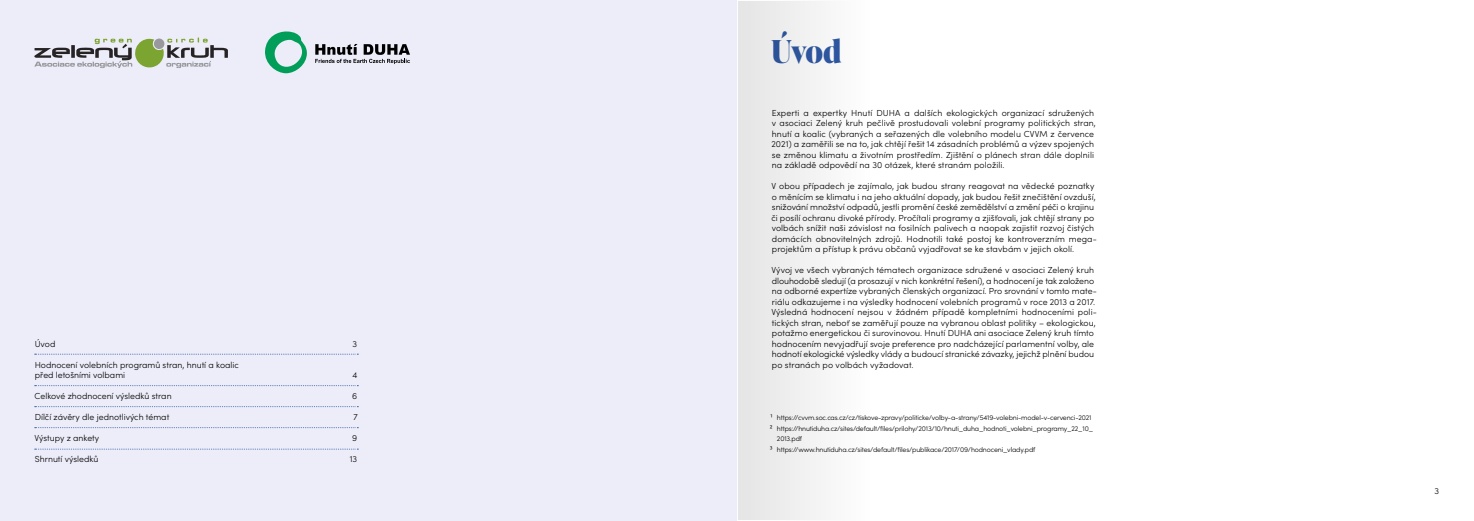
<style>
.page{position:relative;width:1474px;height:521px;background:#fff}
.page>*{position:absolute;margin:0;border:0;box-sizing:border-box;transform-origin:0 0}
.t1{font:700 31.5px "Ivy Presto Display";color:#3059a5}
.t2{font:300 8.75px/10.5px "Sofia Pro";letter-spacing:.005em;color:#000}
.t3{font:300 7px "Sofia Pro";letter-spacing:-.02em;color:#000}
.s1{font-size:8.75px}
</style>
<div class="page">
<div style="left:0;top:0;width:737px;height:521px;background:#ecedf8"></div>
<svg style="left:35px;top:427px;width:323px;height:1px"></svg>
<svg style="left:35px;top:449px;width:323px;height:1px"></svg>
<svg style="left:35px;top:406px;width:323px;height:1px"></svg>
<svg style="left:35px;top:385px;width:323px;height:1px"></svg>
<svg style="left:35px;top:354px;width:323px;height:1px"></svg>
<svg style="left:34px;top:38px;width:194px;height:30px"></svg>
<svg style="left:315px;top:44px;width:95px;height:20px"></svg>
<svg style="left:265px;top:32px;width:42px;height:41px"></svg>
<div style="left:737px;top:0;width:141px;height:520px;background:#f2f2f2"></div>
<div style="left:737px;top:0;width:141px;height:521px;border:1px solid #fff"></div>
<p class="t2" style="left:35px;top:338px;width:22px">Úvod</p>
<p class="t2" style="left:35px;top:359px;width:205px">Hodnocení volebních programů stran, hnutí a koalic před letošními volbami</p>
<p class="t2" style="left:35px;top:390px;width:138px">Celkové zhodnocení výsledků stran</p>
<p class="t2" style="left:35px;top:411px;width:136px">Dílčí závěry dle jednotlivých témat</p>
<p class="t2" style="left:35px;top:432px;width:66px">Výstupy z ankety</p>
<p class="t2" style="left:35px;top:453px;width:65px">Shrnutí výsledků</p>
<p class="t2" style="left:352px;top:338px;width:6px">3</p>
<p class="t2" style="left:352px;top:369px;width:6px">4</p>
<p class="t2" style="left:352px;top:390px;width:7px">6</p>
<p class="t2" style="left:353px;top:411px;width:6px">7</p>
<p class="t2" style="left:352px;top:432px;width:7px">9</p>
<p class="t2" style="left:350px;top:453px;width:9px">13</p>
<h1 class="t1" style="left:771px;top:29px;width:72px">Úvod</h1>
<p class="t2" style="left:771px;top:107px;width:325px">Experti a expertky Hnutí DUHA a dalších ekologických organizací sdružených v asociaci Zelený kruh pečlivě prostudovali volební programy politických stran, hnutí a koalic (vybraných a seřazených dle volebního modelu CVVM z července 2021) a zaměřili se na to, jak chtějí řešit 14 zásadních problémů a výzev spojených se změnou klimatu a životním prostředím. Zjištění o plánech stran dále doplnili na základě odpovědí na 30 otázek, které stranám položili.</p>
<p class="t2" style="left:771px;top:180px;width:327px">V obou případech je zajímalo, jak budou strany reagovat na vědecké poznatky o měnícím se klimatu i na jeho aktuální dopady, jak budou řešit znečištění ovzduší, snižování množství odpadů, jestli promění české zemědělství a změní péči o krajinu či posílí ochranu divoké přírody. Pročítali programy a zjišťovali, jak chtějí strany po volbách snížit naši závislost na fosilních palivech a naopak zajistit rozvoj čistých domácích obnovitelných zdrojů. Hodnotili také postoj ke kontroverzním mega&shy;projektům a přístup k právu občanů vyjadřovat se ke stavbám v jejich okolí.</p>
<p class="t2" style="left:771px;top:264px;width:327px">Vývoj ve všech vybraných tématech organizace sdružené v asociaci Zelený kruh dlouhodobě sledují (a prosazují v nich konkrétní řešení), a hodnocení je tak založeno na odborné expertíze vybraných členských organizací. Pro srovnání v tomto mate&shy;riálu odkazujeme i na výsledky hodnocení volebních programů v roce 2013 a 2017.<br>Výsledná hodnocení nejsou v žádném případě kompletními hodnoceními poli&shy;tických stran, neboť se zaměřují pouze na vybranou oblast politiky – ekologickou, potažmo energetickou či surovinovou. Hnutí DUHA ani asociace Zelený kruh tímto hodnocením nevyjadřují svoje preference pro nadcházející parlamentní volby, ale hodnotí ekologické výsledky vlády a budoucí stranické závazky, jejichž plnění budou po stranách po volbách vyžadovat.</p>
<p class="t3" style="left:770px;top:412px;width:322px"><span class="s1">1</span> https://cvvm.soc.cas.cz/cz/tiskove-zpravy/politicke/volby-a-strany/5419-volebni-model-v-cervenci-2021</p>
<p class="t3" style="left:770px;top:423px;width:325px"><span class="s1">2</span> https://hnutiduha.cz/sites/default/files/prilohy/2013/10/hnuti_duha_hodnoti_volebni_programy_22_10_</p>
<p class="t3" style="left:777px;top:433px;width:27px">2013.pdf</p>
<p class="t3" style="left:769px;top:444px;width:267px"><span class="s1">3</span> https://www.hnutiduha.cz/sites/default/files/publikace/2017/09/hodnoceni_vlady.pdf</p>
<p class="t2" style="left:1434px;top:485px;width:6px">3</p>
</div>
